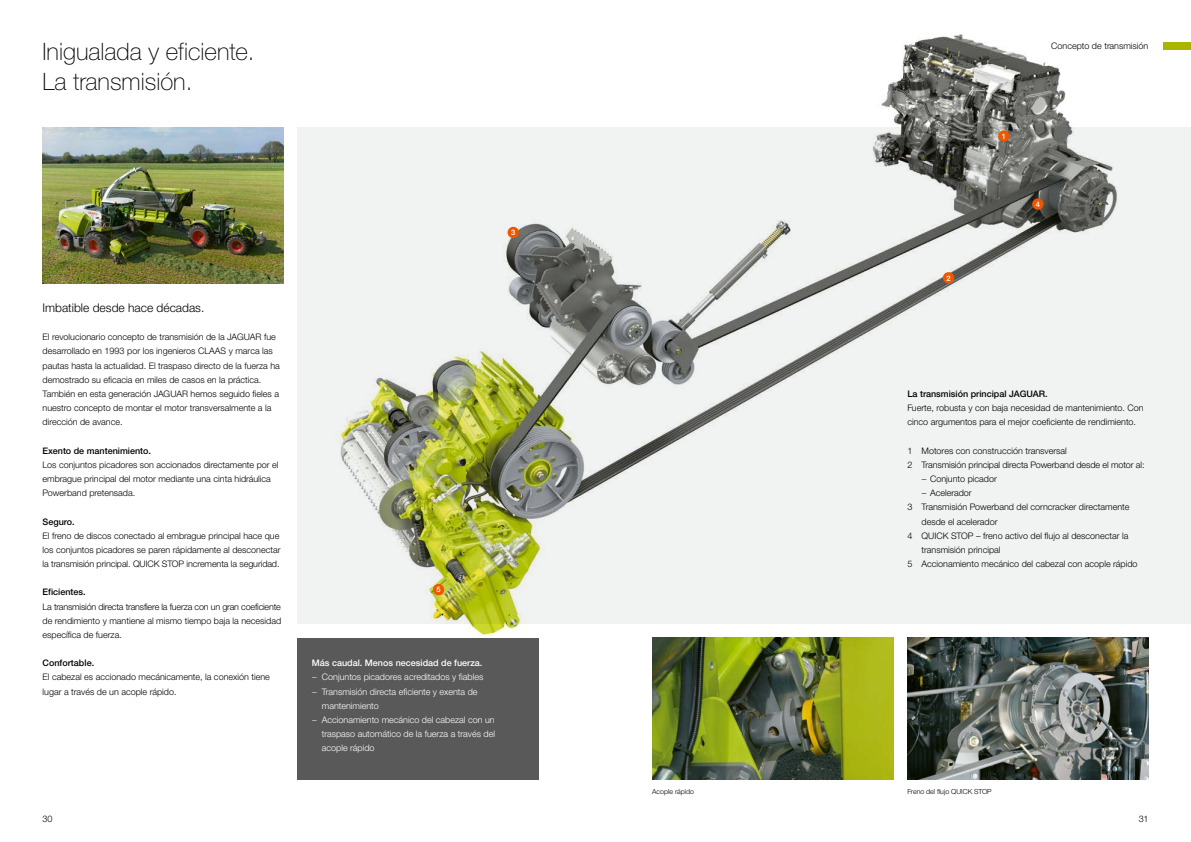
<style>
.page{position:relative;width:1191px;height:842px;background:#fff}
.page>*{position:absolute;margin:0;border:0;box-sizing:border-box;transform-origin:0 0}
.t1{font:100 24px/30px "CLAAS Helvetica Neue";color:#000}
.t2{font:300 12px "CLAAS Helvetica Neue";color:#000}
.t3{font:300 9px/14.2px "CLAAS Helvetica Neue";color:#000}
.t4{font:300 9px "CLAAS Helvetica Neue";color:#fff}
.t5{font:500 9px "CLAAS Helvetica Neue";color:#000}
.t6{font:500 9px "CLAAS Helvetica Neue";color:#fff}
.t7{font:500 7.5px "CLAAS Helvetica Neue";color:#fff}
.t8{font:300 7px "CLAAS Helvetica Neue";color:#000}
</style>
<div class="page">
<div style="left:1162px;top:43px;width:29px;height:7px;background:#aab500"></div>
<div style="left:298px;top:128px;width:893px;height:496px;background:#f1f2f2"></div>
<img style="left:43px;top:128px;width:240px;height:155px">
<img style="left:298px;top:34px;width:850px;height:632px">
<img style="left:652px;top:638px;width:241px;height:142px">
<img style="left:907px;top:638px;width:241px;height:142px">
<div style="left:998px;top:130px;width:11px;height:12px;background:#ed5700;border-radius:50%"></div>
<div style="left:943px;top:272px;width:11px;height:11px;background:#ed5700;border-radius:50%"></div>
<div style="left:507px;top:227px;width:12px;height:11px;background:#ed5700;border-radius:50%"></div>
<div style="left:1032px;top:198px;width:11px;height:12px;background:#ed5700;border-radius:50%"></div>
<div style="left:433px;top:584px;width:11px;height:11px;background:#ed5700;border-radius:50%"></div>
<div style="left:298px;top:638px;width:241px;height:142px;background:#595959"></div>
<h1 class="t1" style="left:43px;top:37px;width:213px">Inigualada y eficiente.<br>La transmisión.</h1>
<h2 class="t2" style="left:43px;top:300px;width:163px">Imbatible desde hace décadas.</h2>
<p class="t3" style="left:43px;top:330px;width:239px">El revolucionario concepto de transmisión de la JAGUAR fue desarrollado en 1993 por los ingenieros CLAAS y marca las pautas hasta la actualidad. El traspaso directo de la fuerza ha demostrado su eficacia en miles de casos en la práctica.<br>También en esta generación JAGUAR hemos seguido fieles a nuestro concepto de montar el motor transversalmente a la dirección de avance.</p>
<p class="t5" style="left:43px;top:445px;width:110px">Exento de mantenimiento.</p>
<p class="t3" style="left:43px;top:458px;width:237px">Los conjuntos picadores son accionados directamente por el embrague principal del motor mediante una cinta hidráulica<br>Powerband pretensada.</p>
<p class="t5" style="left:43px;top:515px;width:34px">Seguro.</p>
<p class="t3" style="left:43px;top:528px;width:240px">El freno de discos conectado al embrague principal hace que los conjuntos picadores se paren rápidamente al desconectar la transmisión principal. QUICK STOP incrementa la seguridad.</p>
<p class="t5" style="left:43px;top:586px;width:45px">Eficientes.</p>
<p class="t3" style="left:43px;top:599px;width:240px;text-align:justify">La transmisión directa transfiere la fuerza con un gran coeficiente de rendimiento y mantiene al mismo tiempo baja la necesidad específica de fuerza.</p>
<p class="t5" style="left:43px;top:657px;width:53px">Confortable.</p>
<p class="t3" style="left:43px;top:670px;width:229px">El cabezal es accionado mecánicamente, la conexión tiene lugar a través de un acople rápido.</p>
<p class="t7" style="left:511px;top:228px;width:6px">3</p>
<p class="t7" style="left:436px;top:585px;width:6px">5</p>
<p class="t6" style="left:312px;top:657px;width:172px">Más caudal. Menos necesidad de fuerza.</p>
<p class="t4" style="left:312px;top:671px;width:173px">− Conjuntos picadores acreditados y fiables</p>
<p class="t4" style="left:312px;top:685px;width:167px">− Transmisión directa eficiente y exenta de</p>
<p class="t4" style="left:322px;top:700px;width:58px">mantenimiento</p>
<p class="t4" style="left:312px;top:714px;width:184px">− Accionamiento mecánico del cabezal con un</p>
<p class="t4" style="left:322px;top:728px;width:175px">traspaso automático de la fuerza a través del</p>
<p class="t4" style="left:322px;top:742px;width:54px">acople rápido</p>
<p class="t7" style="left:946px;top:273px;width:6px">2</p>
<p class="t3" style="left:1051px;top:39px;width:99px">Concepto de transmisión</p>
<p class="t7" style="left:1001px;top:131px;width:6px">1</p>
<p class="t7" style="left:1035px;top:199px;width:6px">4</p>
<p class="t5" style="left:907px;top:388px;width:142px">La transmisión principal JAGUAR.</p>
<p class="t3" style="left:907px;top:401px;width:238px">Fuerte, robusta y con baja necesidad de mantenimiento. Con cinco argumentos para el mejor coeficiente de rendimiento.</p>
<p class="t3" style="left:907px;top:443px;width:161px">1 Motores con construcción transversal</p>
<p class="t3" style="left:907px;top:458px;width:239px">2 Transmisión principal directa Powerband desde el motor al:</p>
<p class="t3" style="left:921px;top:472px;width:77px">− Conjunto picador</p>
<p class="t3" style="left:921px;top:486px;width:52px">− Acelerador</p>
<p class="t3" style="left:907px;top:500px;width:223px">3 Transmisión Powerband del corncracker directamente</p>
<p class="t3" style="left:921px;top:514px;width:77px">desde el acelerador</p>
<p class="t3" style="left:907px;top:529px;width:222px">4 QUICK STOP – freno activo del flujo al desconectar la</p>
<p class="t3" style="left:921px;top:543px;width:80px">transmisión principal</p>
<p class="t3" style="left:907px;top:557px;width:232px">5 Accionamiento mecánico del cabezal con acople rápido</p>
<p class="t8" style="left:652px;top:787px;width:43px">Acople rápido</p>
<p class="t8" style="left:907px;top:787px;width:86px">Freno del flujo QUICK STOP</p>
<p class="t3" style="left:43px;top:812px;width:12px">30</p>
<p class="t3" style="left:1138px;top:812px;width:11px">31</p>
</div>
